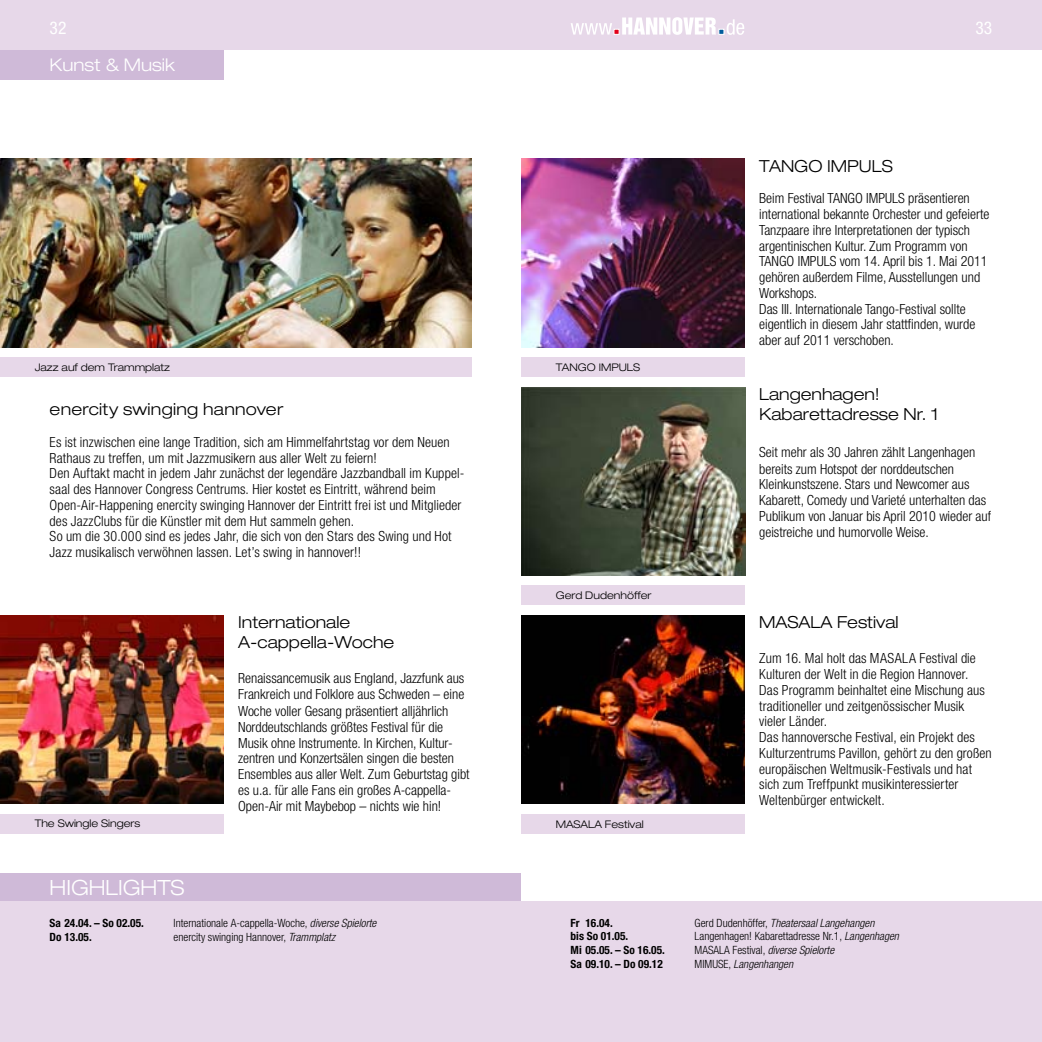
<style>
.page{position:relative;width:1042px;height:1042px;background:#fff}
.page>*{position:absolute;margin:0;border:0;box-sizing:border-box;transform-origin:0 0}
.t1{font:300 expanded 21px "Helvetica Neue LT";color:#fff}
.t2{font:300 expanded 17.5px "Helvetica Neue LT";color:#fff}
.t3{font:condensed 17.5px "Helvetica Neue LT";color:#fff}
.t4{font:300 expanded 16.62px/19.2px "Helvetica Neue LT";color:#000}
.t5{font:300 expanded 16.62px "Helvetica Neue LT";letter-spacing:.02em;color:#000}
.t6{font:300 condensed 14px/15.8px "Helvetica Neue LT";color:#000}
.t7{font:300 condensed 11.38px "Helvetica Neue LT";color:#000}
.t8{font:italic 300 condensed 11.38px "Helvetica Neue LT";color:#000}
.t9{font:700 condensed 11.38px "Helvetica Neue LT";color:#000}
.t10{font:300 expanded 10.5px "Helvetica Neue LT";color:#000}
.s1{font-style:italic}
.s2{font-style:normal}
</style>
<div class="page">
<div style="left:0;top:873px;width:521px;height:29px;background:#cfbad8"></div>
<div style="left:0;top:0;width:521px;height:50px;background:#e7d8e9"></div>
<div style="left:0;top:902px;width:521px;height:140px;background:#e7d8e9"></div>
<div style="left:0;top:50px;width:223px;height:29px;background:#cfbad8"></div>
<div style="left:521px;top:0;width:521px;height:50px;background:#e7d8e9"></div>
<div style="left:521px;top:902px;width:521px;height:140px;background:#e7d8e9"></div>
<svg style="left:571px;top:17px;width:173px;height:18px"></svg>
<div style="left:0;top:814px;width:223px;height:19px;background:#e7d8e9"></div>
<img style="left:0;top:615px;width:224px;height:189px">
<img style="left:521px;top:387px;width:224px;height:188px">
<img style="left:521px;top:159px;width:223px;height:188px">
<div style="left:521px;top:585px;width:223px;height:20px;background:#e7d8e9"></div>
<div style="left:521px;top:357px;width:223px;height:20px;background:#e7d8e9"></div>
<div style="left:521px;top:814px;width:223px;height:19px;background:#e7d8e9"></div>
<img style="left:521px;top:615px;width:223px;height:189px">
<img style="left:0;top:158px;width:471px;height:189px">
<div style="left:0;top:357px;width:471px;height:20px;background:#e7d8e9"></div>
<p class="t3" style="left:50px;top:18px;width:18px">32</p>
<p class="t3" style="left:975px;top:17px;width:18px">33</p>
<p class="t2" style="left:50px;top:54px;width:127px">Kunst &amp; Musik</p>
<p class="t10" style="left:35px;top:360px;width:137px">Jazz auf dem Trammplatz</p>
<p class="t5" style="left:50px;top:399px;width:235px">enercity swinging hannover</p>
<p class="t6" style="left:50px;top:434px;width:416px">Es ist inzwischen eine lange Tradition, sich am Himmelfahrtstag vor dem Neuen Rathaus zu treffen, um mit Jazzmusikern aus aller Welt zu feiern!<br>Den Auftakt macht in jedem Jahr zunächst der legendäre Jazzbandball im Kuppel&shy;saal des Hannover Congress Centrums. Hier kostet es Eintritt, während beim Open-Air-Happening enercity swinging Hannover der Eintritt frei ist und Mitglieder des JazzClubs für die Künstler mit dem Hut sammeln gehen.<br>So um die 30.000 sind es jedes Jahr, die sich von den Stars des Swing und Hot Jazz musikalisch verwöhnen lassen. Let’s swing in hannover!!</p>
<p class="t10" style="left:35px;top:816px;width:107px">The Swingle Singers</p>
<h1 class="t1" style="left:50px;top:875px;width:136px">HIGHLIGHTS</h1>
<p class="t4" style="left:238px;top:612px;width:158px">Internationale<br>A-cappella-Woche</p>
<p class="t6" style="left:238px;top:669px;width:233px">Renaissancemusik aus England, Jazzfunk aus Frankreich und Folklore aus Schweden – eine Woche voller Gesang präsentiert alljährlich Norddeutschlands größtes Festival für die Musik ohne Instrumente. In Kirchen, Kultur&shy;zentren und Konzertsälen singen die besten Ensembles aus aller Welt. Zum Geburtstag gibt es u.a. für alle Fans ein großes A-cappella-Open-Air mit Maybebop – nichts wie hin!</p>
<p class="t9" style="left:50px;top:916px;width:96px">Sa 24.04. – So 02.05.</p>
<p class="t7" style="left:174px;top:916px;width:204px">Internationale A-cappella-Woche, <span class="s1">diverse Spielorte</span></p>
<p class="t9" style="left:50px;top:930px;width:44px">Do 13.05.</p>
<p class="t7" style="left:174px;top:930px;width:163px">enercity swinging Hannover, <span class="s1">Trammplatz</span></p>
<p class="t10" style="left:556px;top:361px;width:86px">TANGO IMPULS</p>
<p class="t10" style="left:556px;top:589px;width:97px">Gerd Dudenhöffer</p>
<p class="t10" style="left:556px;top:818px;width:90px">MASALA Festival</p>
<p class="t4" style="left:759px;top:156px;width:135px">TANGO IMPULS</p>
<p class="t6" style="left:759px;top:190px;width:232px">Beim Festival TANGO IMPULS präsentieren international bekannte Orchester und gefeierte Tanzpaare ihre Interpretationen der typisch argentinischen Kultur. Zum Programm von TANGO IMPULS vom 14. April bis 1. Mai 2011 gehören außerdem Filme, Ausstellungen und Workshops.<br>Das III. Internationale Tango-Festival sollte eigentlich in diesem Jahr stattfinden, wurde aber auf 2011 verschoben.</p>
<p class="t4" style="left:759px;top:384px;width:181px;line-height:19.9px">Langenhagen!<br>Kabarettadresse Nr. 1</p>
<p class="t6" style="left:759px;top:444px;width:233px">Seit mehr als 30 Jahren zählt Langenhagen bereits zum Hotspot der norddeutschen Kleinkunstszene. Stars und Newcomer aus Kabarett, Comedy und Varieté unterhalten das Publikum von Januar bis April 2010 wieder auf geistreiche und humorvolle Weise.</p>
<p class="t4" style="left:759px;top:612px;width:29px">Masala</p>
<p class="t4" style="left:837px;top:612px;width:63px">Festival</p>
<p class="t6" style="left:759px;top:650px;width:234px">Zum 16. Mal holt das MASALA Festival die Kulturen der Welt in die Region Hannover.<br>Das Programm beinhaltet eine Mischung aus traditioneller und zeitgenössischer Musik vieler Länder.<br>Das hannoversche Festival, ein Projekt des Kulturzentrums Pavillon, gehört zu den großen europäischen Weltmusik-Festivals und hat sich zum Treffpunkt musikinteressierter Weltenbürger entwickelt.</p>
<p class="t9" style="left:570px;top:916px;width:44px">Fr 16.04.</p>
<p class="t8" style="left:694px;top:916px;width:181px"><span class="s2">Gerd Dudenhöffer,</span> Theatersaal Langehangen</p>
<p class="t9" style="left:570px;top:929px;width:59px">bis So 01.05.</p>
<p class="t7" style="left:694px;top:929px;width:206px">Langenhagen! Kabarettadresse Nr.1, <span class="s1">Langenhagen</span></p>
<p class="t9" style="left:570px;top:943px;width:96px">Mi 05.05. – So 16.05.</p>
<p class="t8" style="left:694px;top:943px;width:141px"><span class="s2">MASALA Festival,</span> diverse Spielorte</p>
<p class="t9" style="left:570px;top:957px;width:94px">Sa 09.10. – Do 09.12</p>
<p class="t8" style="left:694px;top:957px;width:100px"><span class="s2">MIMUSE,</span> Langenhangen</p>
</div>
